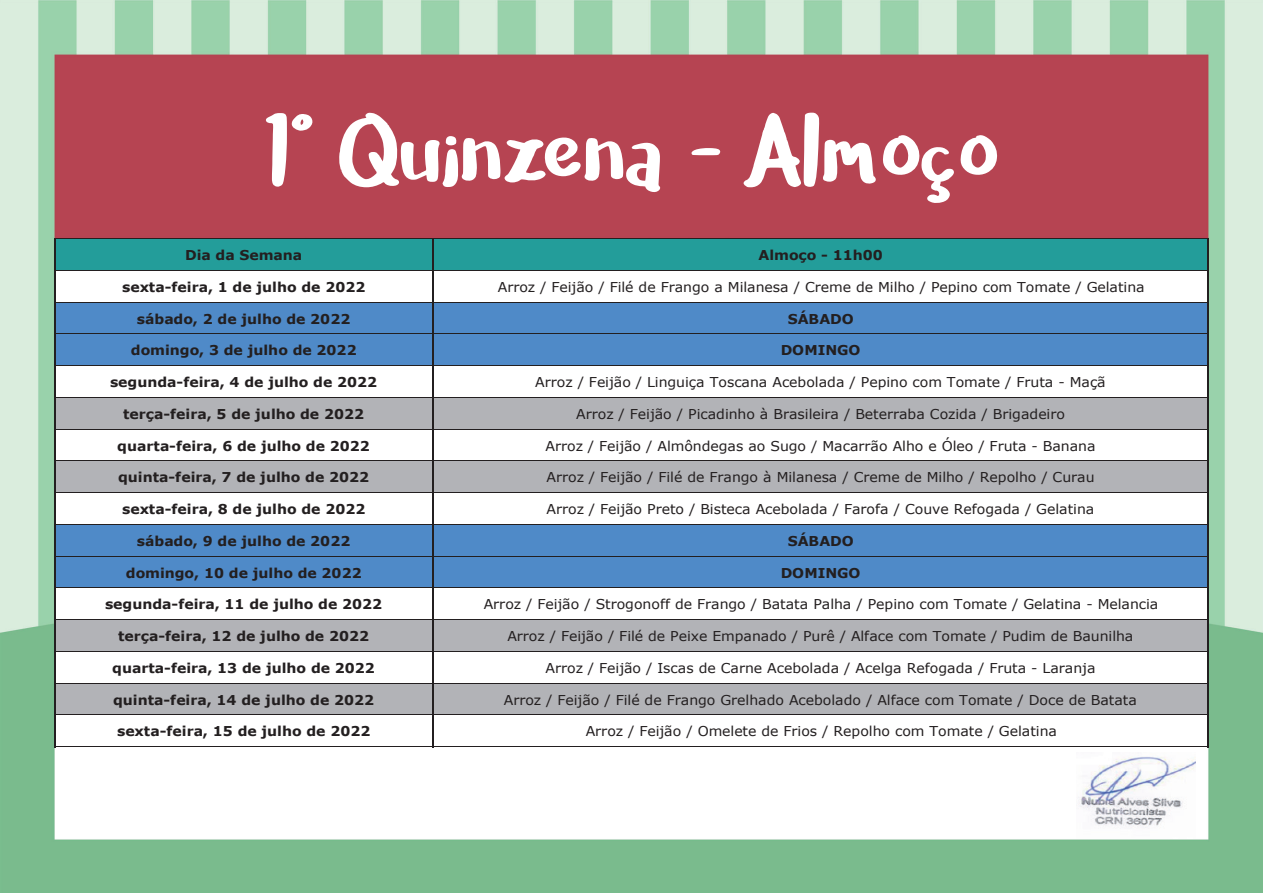
<style>
.page{position:relative;width:1263px;height:893px;background:#fff}
.page>*{position:absolute;margin:0;border:0;box-sizing:border-box;transform-origin:0 0}
.t1{font:105.15px "Cavorting";color:#fff}
.t2{font:13.5px "Verdana";letter-spacing:-.005em;color:#231f20;scale:1.04 1}
.t3{font:700 13.5px "Verdana";color:#231f20;scale:1.04 1}
</style>
<div class="page">
<img style="left:0;top:0;width:1263px;height:893px">
<div style="left:56px;top:240px;width:1153px;height:31px;background:#239d9a"></div>
<div style="left:56px;top:270px;width:1153px;height:32px;background:#fff"></div>
<div style="left:56px;top:302px;width:1153px;height:64px;background:#4f8ac8"></div>
<div style="left:56px;top:366px;width:1153px;height:32px;background:#fff"></div>
<div style="left:56px;top:397px;width:1153px;height:32px;background:#b2b3b7"></div>
<div style="left:56px;top:429px;width:1153px;height:32px;background:#fff"></div>
<div style="left:56px;top:461px;width:1153px;height:32px;background:#b2b3b7"></div>
<div style="left:56px;top:493px;width:1153px;height:32px;background:#fff"></div>
<div style="left:56px;top:524px;width:1153px;height:64px;background:#4f8ac8"></div>
<div style="left:56px;top:588px;width:1153px;height:32px;background:#fff"></div>
<div style="left:56px;top:620px;width:1153px;height:32px;background:#b2b3b7"></div>
<div style="left:56px;top:651px;width:1153px;height:32px;background:#fff"></div>
<div style="left:56px;top:683px;width:1153px;height:32px;background:#b2b3b7"></div>
<div style="left:56px;top:715px;width:1153px;height:32px;background:#fff"></div>
<hr style="left:54px;top:238px;width:1px;height:509px;background:#231f20">
<hr style="left:432px;top:239px;width:1px;height:508px;background:#231f20">
<hr style="left:1208px;top:239px;width:1px;height:508px;background:#231f20">
<hr style="left:55px;top:238px;width:1154px;height:1px;background:#231f20">
<hr style="left:55px;top:270px;width:1154px;height:1px;background:#231f20">
<hr style="left:55px;top:302px;width:1154px;height:1px;background:#231f20">
<hr style="left:55px;top:333px;width:1154px;height:1px;background:#231f20">
<hr style="left:55px;top:365px;width:1154px;height:1px;background:#231f20">
<hr style="left:55px;top:397px;width:1154px;height:1px;background:#231f20">
<hr style="left:55px;top:429px;width:1154px;height:1px;background:#231f20">
<hr style="left:55px;top:460px;width:1154px;height:1px;background:#231f20">
<hr style="left:55px;top:492px;width:1154px;height:1px;background:#231f20">
<hr style="left:55px;top:524px;width:1154px;height:1px;background:#231f20">
<hr style="left:55px;top:556px;width:1154px;height:1px;background:#231f20">
<hr style="left:55px;top:587px;width:1154px;height:1px;background:#231f20">
<hr style="left:55px;top:619px;width:1154px;height:1px;background:#231f20">
<hr style="left:55px;top:651px;width:1154px;height:1px;background:#231f20">
<hr style="left:55px;top:683px;width:1154px;height:1px;background:#231f20">
<hr style="left:55px;top:714px;width:1154px;height:1px;background:#231f20">
<hr style="left:55px;top:746px;width:1154px;height:1px;background:#231f20">
<img style="left:1076px;top:753px;width:119px;height:86px">
<h1 class="t1" style="left:265px;top:92px;width:734px">1º Quinzena - Almoço</h1>
<p class="t3" style="left:185px;top:246px;width:114px">Dia da Semana</p>
<p class="t3" style="left:759px;top:246px;width:121px">Almoço - 11h00</p>
<p class="t3" style="left:122px;top:277px;width:235px">sexta-feira, 1 de julho de 2022</p>
<p class="t2" style="left:498px;top:277px;width:623px">Arroz / Feijão / Filé de Frango a Milanesa / Creme de Milho / Pepino com Tomate / Gelatina</p>
<p class="t3" style="left:137px;top:309px;width:207px">sábado, 2 de julho de 2022</p>
<p class="t3" style="left:788px;top:309px;width:65px">SÁBADO</p>
<p class="t3" style="left:131px;top:341px;width:219px">domingo, 3 de julho de 2022</p>
<p class="t3" style="left:781px;top:341px;width:78px">DOMINGO</p>
<p class="t3" style="left:110px;top:373px;width:258px">segunda-feira, 4 de julho de 2022</p>
<p class="t2" style="left:535px;top:373px;width:550px">Arroz / Feijão / Linguiça Toscana Acebolada / Pepino com Tomate / Fruta - Maçã</p>
<p class="t3" style="left:123px;top:404px;width:233px">terça-feira, 5 de julho de 2022</p>
<p class="t2" style="left:576px;top:405px;width:471px">Arroz / Feijão / Picadinho à Brasileira / Beterraba Cozida / Brigadeiro</p>
<p class="t3" style="left:117px;top:436px;width:244px">quarta-feira, 6 de julho de 2022</p>
<p class="t2" style="left:545px;top:436px;width:530px">Arroz / Feijão / Almôndegas ao Sugo / Macarrão Alho e Óleo / Fruta - Banana</p>
<p class="t3" style="left:118px;top:468px;width:243px">quinta-feira, 7 de julho de 2022</p>
<p class="t2" style="left:546px;top:468px;width:528px">Arroz / Feijão / Filé de Frango à Milanesa / Creme de Milho / Repolho / Curau</p>
<p class="t3" style="left:122px;top:500px;width:235px">sexta-feira, 8 de julho de 2022</p>
<p class="t2" style="left:546px;top:500px;width:528px">Arroz / Feijão Preto / Bisteca Acebolada / Farofa / Couve Refogada / Gelatina</p>
<p class="t3" style="left:137px;top:531px;width:207px">sábado, 9 de julho de 2022</p>
<p class="t3" style="left:788px;top:531px;width:65px">SÁBADO</p>
<p class="t3" style="left:126px;top:563px;width:228px">domingo, 10 de julho de 2022</p>
<p class="t3" style="left:781px;top:563px;width:78px">DOMINGO</p>
<p class="t3" style="left:105px;top:595px;width:268px">segunda-feira, 11 de julho de 2022</p>
<p class="t2" style="left:484px;top:595px;width:650px">Arroz / Feijão / Strogonoff de Frango / Batata Palha / Pepino com Tomate / Gelatina - Melancia</p>
<p class="t3" style="left:118px;top:627px;width:243px">terça-feira, 12 de julho de 2022</p>
<p class="t2" style="left:507px;top:627px;width:603px">Arroz / Feijão / Filé de Peixe Empanado / Purê / Alface com Tomate / Pudim de Baunilha</p>
<p class="t3" style="left:112px;top:658px;width:254px">quarta-feira, 13 de julho de 2022</p>
<p class="t2" style="left:545px;top:659px;width:530px">Arroz / Feijão / Iscas de Carne Acebolada / Acelga Refogada / Fruta - Laranja</p>
<p class="t3" style="left:113px;top:690px;width:253px">quinta-feira, 14 de julho de 2022</p>
<p class="t2" style="left:504px;top:690px;width:610px">Arroz / Feijão / Filé de Frango Grelhado Acebolado / Alface com Tomate / Doce de Batata</p>
<p class="t3" style="left:117px;top:722px;width:245px">sexta-feira, 15 de julho de 2022</p>
<p class="t2" style="left:586px;top:722px;width:454px">Arroz / Feijão / Omelete de Frios / Repolho com Tomate / Gelatina</p>
</div>
